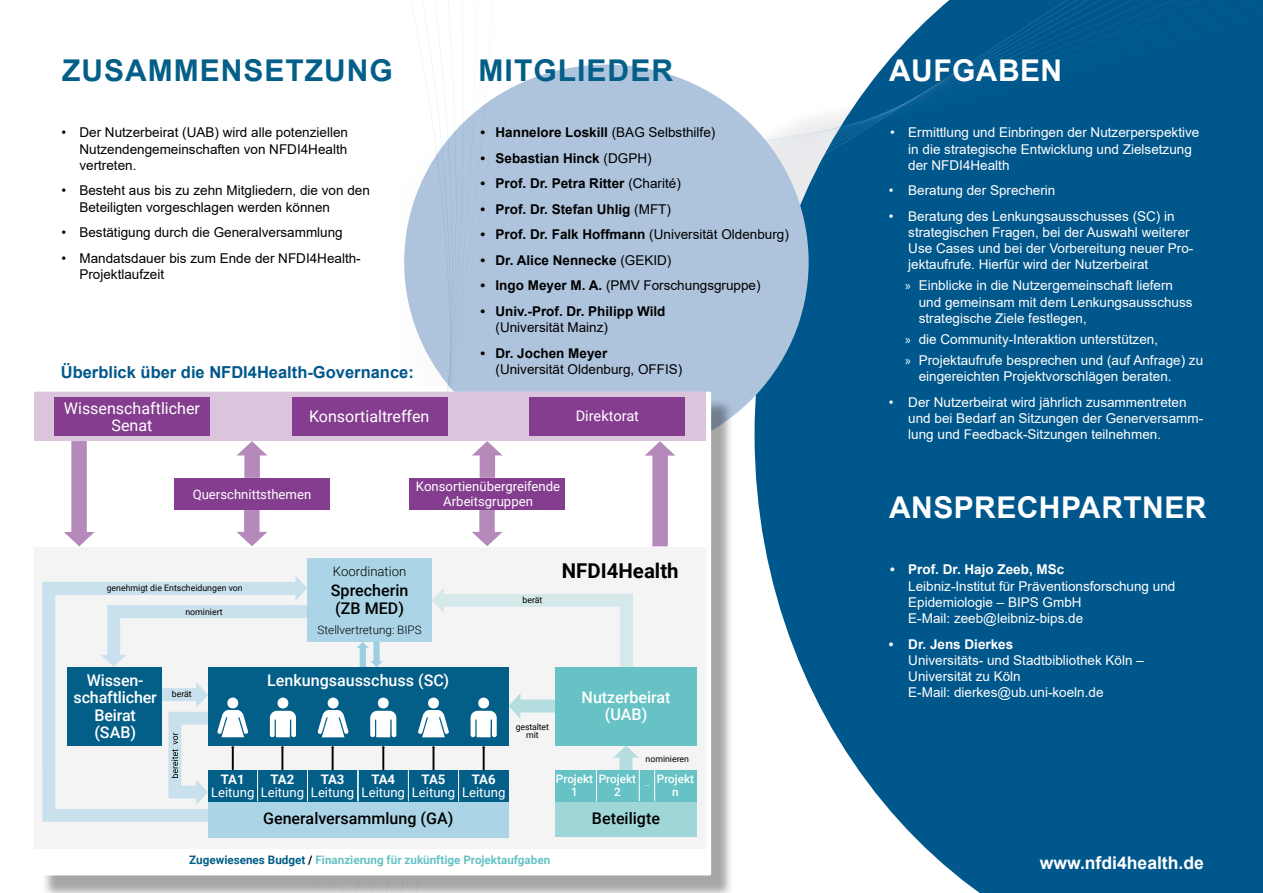
<style>
.page{position:relative;width:1263px;height:893px;background:#fff}
.page>*{position:absolute;margin:0;border:0;box-sizing:border-box;transform-origin:0 0}
.t1{font:700 30px "Arial";letter-spacing:.035em;color:#035e88}
.t2{font:700 30px "Arial";letter-spacing:.015em;color:#fff}
.t3{font:700 20.4px "Roboto";color:#000}
.t4{font:700 17.55px "Arial";color:#fff}
.t5{font:700 16.5px "Arial";color:#00578c}
.t6{font:500 16.05px/17.5px "Roboto";color:#fff;text-align:center}
.t7{font:500 16.05px/17.5px "Roboto";color:#000}
.t8{font:16.05px/17.5px "Roboto";color:#fff;text-align:center}
.t9{font:14.55px "Roboto";color:#fff}
.t10{font:13.5px/16.2px "Arial";color:#fff}
.t11{font:13.5px/16.2px "Arial";color:#000}
.t12{font:700 13.5px "Arial";color:#000}
.t13{font:700 13.5px "Arial";color:#fff}
.t14{font:13.2px/14.5px "Roboto";color:#fff;text-align:center}
.t15{font:700 13.2px "Roboto";letter-spacing:-.03em;color:#fff}
.t16{font:300 13.2px "Roboto";color:#000}
.t17{font:700 11.7px "Roboto";color:#66c2c5}
.t18{font:500 11.7px/13.2px "Roboto";color:#fff;text-align:center}
.t19{font:300 11.7px "Roboto";color:#000}
.t20{font:8.7px/8.7px "Roboto";color:#000;text-align:center}
.s1{font-weight:400}
.s2{font-weight:700}
.s3{color:#035e88}
.s4{color:#000}
.s5{font-family:"Myriad Pro"}
</style>
<div class="page">
<svg style="left:796px;top:655px;width:467px;height:238px;fill:#00578c"></svg>
<svg style="left:742px;top:0;width:521px;height:655px;background:#156595"></svg>
<div style="left:404px;top:65px;width:405px;height:394px;background:#aec3dc;border-radius:50%"></div>
<div style="left:41px;top:399px;width:693px;height:494px;background:#000;opacity:.35"></div>
<div style="left:34px;top:392px;width:677px;height:483px;background:#fff;border-radius:2px"></div>
<div style="left:34px;top:547px;width:671px;height:302px;background:#f5f4f5"></div>
<div style="left:34px;top:392px;width:671px;height:49px;background:#dac5dd"></div>
<div style="left:54px;top:398px;width:156px;height:38px;background:#853d8f"></div>
<div style="left:292px;top:398px;width:155px;height:38px;background:#853d8f"></div>
<div style="left:529px;top:398px;width:156px;height:38px;background:#853d8f"></div>
<svg style="left:64px;top:441px;width:31px;height:105px"></svg>
<svg style="left:645px;top:441px;width:30px;height:105px"></svg>
<svg style="left:482px;top:746px;width:4px;height:24px"></svg>
<svg style="left:432px;top:746px;width:3px;height:24px"></svg>
<svg style="left:381px;top:746px;width:4px;height:24px"></svg>
<svg style="left:331px;top:746px;width:3px;height:24px"></svg>
<div style="left:174px;top:478px;width:156px;height:32px;background:#853d8f"></div>
<svg style="left:237px;top:441px;width:30px;height:37px"></svg>
<svg style="left:237px;top:510px;width:30px;height:36px"></svg>
<div style="left:409px;top:478px;width:156px;height:32px;background:#853d8f"></div>
<svg style="left:472px;top:441px;width:31px;height:37px"></svg>
<svg style="left:472px;top:510px;width:31px;height:36px"></svg>
<div style="left:307px;top:559px;width:125px;height:83px;background:#abd5e7"></div>
<div style="left:208px;top:667px;width:300px;height:79px;background:#035e88"></div>
<div style="left:208px;top:770px;width:300px;height:67px;background:#abd5e7"></div>
<svg style="left:318px;top:698px;width:30px;height:39px"></svg>
<svg style="left:370px;top:698px;width:26px;height:39px"></svg>
<svg style="left:418px;top:698px;width:31px;height:39px"></svg>
<svg style="left:471px;top:698px;width:26px;height:39px"></svg>
<div style="left:208px;top:770px;width:300px;height:31px;background:#035e88"></div>
<hr style="left:307px;top:770px;width:1px;height:31px;background:#fff">
<hr style="left:357px;top:770px;width:1px;height:31px;background:#fff">
<hr style="left:358px;top:770px;width:1px;height:31px;background:#fff">
<hr style="left:408px;top:770px;width:1px;height:31px;background:#fff">
<hr style="left:458px;top:770px;width:1px;height:31px;background:#fff">
<svg style="left:42px;top:576px;width:265px;height:246px"></svg>
<svg style="left:357px;top:642px;width:26px;height:25px"></svg>
<svg style="left:101px;top:605px;width:206px;height:62px"></svg>
<div style="left:67px;top:667px;width:94px;height:79px;background:#035e88"></div>
<svg style="left:508px;top:693px;width:47px;height:26px"></svg>
<svg style="left:613px;top:746px;width:26px;height:24px"></svg>
<div style="left:555px;top:667px;width:142px;height:79px;background:#66c2c5"></div>
<div style="left:555px;top:770px;width:142px;height:31px;background:#66c2c5"></div>
<div style="left:555px;top:801px;width:142px;height:36px;background:#9fd6d8"></div>
<hr style="left:596px;top:770px;width:1px;height:31px;background:#fff">
<hr style="left:639px;top:770px;width:1px;height:31px;background:#fff">
<hr style="left:654px;top:770px;width:1px;height:31px;background:#fff">
<svg style="left:432px;top:588px;width:201px;height:79px"></svg>
<svg style="left:161px;top:682px;width:47px;height:123px"></svg>
<h1 class="t1" style="left:62px;top:49px;width:332px">ZUSAMMENSETZUNG</h1>
<h1 class="t1" style="left:479px;top:49px;width:196px">MITGLIEDER</h1>
<h1 class="t2" style="left:889px;top:49px;width:175px">AUFGABEN</h1>
<p class="t11" style="left:79px;top:124px;width:270px;text-align:justify;text-indent:-18px">• Der Nutzerbeirat (UAB) wird alle potenziellen Nutzendengemeinschaften von NFDI4Health vertreten.</p>
<p class="t11" style="left:79px;top:182px;width:292px;text-indent:-18px">• Besteht aus bis zu zehn Mitgliedern, die von den<br>Beteiligten vorgeschlagen werden können</p>
<p class="t11" style="left:61px;top:224px;width:283px">• Bestätigung durch die Generalversammlung</p>
<p class="t11" style="left:79px;top:250px;width:283px;text-indent:-18px">• Mandatsdauer bis zum Ende der NFDI4Health-<br>Projektlaufzeit</p>
<p class="t12" style="left:480px;top:123px;width:236px">• Hannelore Loskill <span class="s1">(BAG Selbsthilfe)</span></p>
<p class="t12" style="left:480px;top:149px;width:173px">• Sebastian Hinck <span class="s1">(DGPH)</span></p>
<p class="t12" style="left:480px;top:174px;width:202px">• Prof. Dr. Petra Ritter <span class="s1">(Charité)</span></p>
<p class="t12" style="left:480px;top:200px;width:192px">• Prof. Dr. Stefan Uhlig <span class="s1">(MFT)</span></p>
<p class="t11" style="left:480px;top:226px;width:310px"><span class="s2">• Prof. Dr. Falk Hoffmann</span> (Universität Oldenburg)</p>
<p class="t12" style="left:480px;top:251px;width:192px">• Dr. Alice Nennecke <span class="s1">(GEKID)</span></p>
<p class="t11" style="left:480px;top:277px;width:282px"><span class="s2">• Ingo Meyer M. A.</span> (PMV Forschungsgruppe)</p>
<p class="t12" style="left:480px;top:302px;width:186px">• Univ.-Prof. Dr. Philipp Wild</p>
<p class="t11" style="left:495px;top:319px;width:114px">(Universität Mainz)</p>
<p class="t12" style="left:480px;top:343px;width:128px">• Dr. Jochen Meyer</p>
<p class="t5" style="left:61px;top:360px;width:355px">Überblick über die NFDI4Health-Governance:</p>
<p class="t11" style="left:495px;top:361px;width:188px">(Universität Oldenburg, OFFIS)</p>
<p class="t8" style="left:64px;top:399px;width:138px">Wissenschaftlicher<br>Senat</p>
<p class="t8" style="left:309px;top:407px;width:122px">Konsortialtreffen</p>
<p class="t9" style="left:576px;top:406px;width:65px">Direktorat</p>
<p class="t14" style="left:193px;top:486px;width:120px">Querschnittsthemen</p>
<p class="t14" style="left:416px;top:478px;width:146px">Konsortienübergreifende<br>Arbeitsgruppen</p>
<p class="t20" style="left:107px;top:583px;width:137px">genehmigt die Entscheidungen von</p>
<p class="t20" style="left:185px;top:607px;width:39px">nominiert</p>
<p class="t6" style="left:74px;top:670px;width:85px">Wissen&shy;schaftlicher<br>Beirat (SAB)</p>
<p class="t20" style="left:172px;top:690px;width:21px">berät</p>
<p class="t16" style="left:333px;top:562px;width:75px">Koordination</p>
<p class="t7" style="left:331px;top:581px;width:79px">Sprecherin (ZB MED)</p>
<p class="t19" style="left:318px;top:622px;width:106px">Stellvertretung: BIPS</p>
<p class="t6" style="left:267px;top:671px;width:184px">Lenkungsausschuss (SC)</p>
<p class="t15" style="left:221px;top:770px;width:25px">TA1</p>
<p class="t14" style="left:211px;top:785px;width:45px">Leitung</p>
<p class="t15" style="left:271px;top:770px;width:25px">TA2</p>
<p class="t14" style="left:261px;top:784px;width:45px">Leitung</p>
<p class="t15" style="left:321px;top:770px;width:25px">TA3</p>
<p class="t14" style="left:311px;top:785px;width:45px">Leitung</p>
<p class="t15" style="left:371px;top:770px;width:25px">TA4</p>
<p class="t14" style="left:362px;top:784px;width:45px">Leitung</p>
<p class="t15" style="left:422px;top:770px;width:25px">TA5</p>
<p class="t14" style="left:412px;top:784px;width:45px">Leitung</p>
<p class="t7" style="left:263px;top:809px;width:192px">Generalversammlung (GA)</p>
<p class="t15" style="left:472px;top:770px;width:25px">TA6</p>
<p class="t14" style="left:462px;top:784px;width:45px">Leitung</p>
<p class="t20" style="left:522px;top:596px;width:21px">berät</p>
<h2 class="t3" style="left:562px;top:556px;width:118px">NFDI4Health</h2>
<p class="t20" style="left:516px;top:722px;width:35px">gestaltet mit</p>
<p class="t6" style="left:582px;top:688px;width:91px">Nutzerbeirat (UAB)</p>
<p class="t20" style="left:645px;top:754px;width:45px">nominieren</p>
<p class="t18" style="left:556px;top:771px;width:39px">Projekt<br>1</p>
<p class="t18" style="left:599px;top:771px;width:39px">Projekt<br>2</p>
<p class="t18" style="left:657px;top:771px;width:39px">Projekt n</p>
<p class="t7" style="left:592px;top:808px;width:70px">Beteiligte</p>
<p class="t17" style="left:189px;top:851px;width:362px"><span class="s3">Zugewiesenes Budget</span> <span class="s4">/</span> Finanzierung für zukünftige Projektaufgaben</p>
<p class="t10" style="left:908px;top:124px;width:293px;text-indent:-18px">• Ermittlung und Einbringen der Nutzerperspektive in die strategische Entwicklung und Zielsetzung der NFDI4Health</p>
<p class="t10" style="left:889px;top:182px;width:168px">• Beratung der Sprecherin</p>
<p class="t10" style="left:908px;top:208px;width:287px;text-indent:-19px">• Beratung des Lenkungsausschusses (SC) in strategischen Fragen, bei der Auswahl weiterer Use Cases und bei der Vorbereitung neuer Pro&shy;jektaufrufe. Hierfür wird der Nutzerbeirat</p>
<p class="t10" style="left:919px;top:277px;width:275px;text-indent:-14px"><span class="s5">»</span> Einblicke in die Nutzergemeinschaft liefern und gemeinsam mit dem Lenkungsausschuss strategische Ziele festlegen,</p>
<p class="t10" style="left:905px;top:328px;width:299px;line-height:21px"><span class="s5">»</span> die Community-Interaktion unterstützen,<br><span class="s5">»</span> Projektaufrufe besprechen und (auf Anfrage) zu</p>
<p class="t10" style="left:919px;top:368px;width:254px">eingereichten Projektvorschlägen beraten.</p>
<p class="t10" style="left:908px;top:394px;width:296px;text-indent:-19px">• Der Nutzerbeirat wird jährlich zusammentreten und bei Bedarf an Sitzungen der Generversamm&shy;lung und Feedback-Sitzungen teilnehmen.</p>
<h1 class="t2" style="left:889px;top:486px;width:319px">ANSPRECHPARTNER</h1>
<p class="t13" style="left:890px;top:560px;width:176px">• Prof. Dr. Hajo Zeeb, MSc</p>
<p class="t10" style="left:908px;top:578px;width:269px">Leibniz-Institut für Präventionsforschung und<br>Epidemiologie – BIPS GmbH<br>E-Mail: zeeb@leibniz-bips.de</p>
<p class="t13" style="left:889px;top:634px;width:126px">• Dr. Jens Dierkes</p>
<p class="t10" style="left:908px;top:652px;width:237px">Universitäts- und Stadtbibliothek Köln –<br>Universität zu Köln<br>E-Mail: dierkes@ub.uni-koeln.de</p>
<p class="t4" style="left:1040px;top:850px;width:166px">www.nfdi4health.de</p>
</div>
